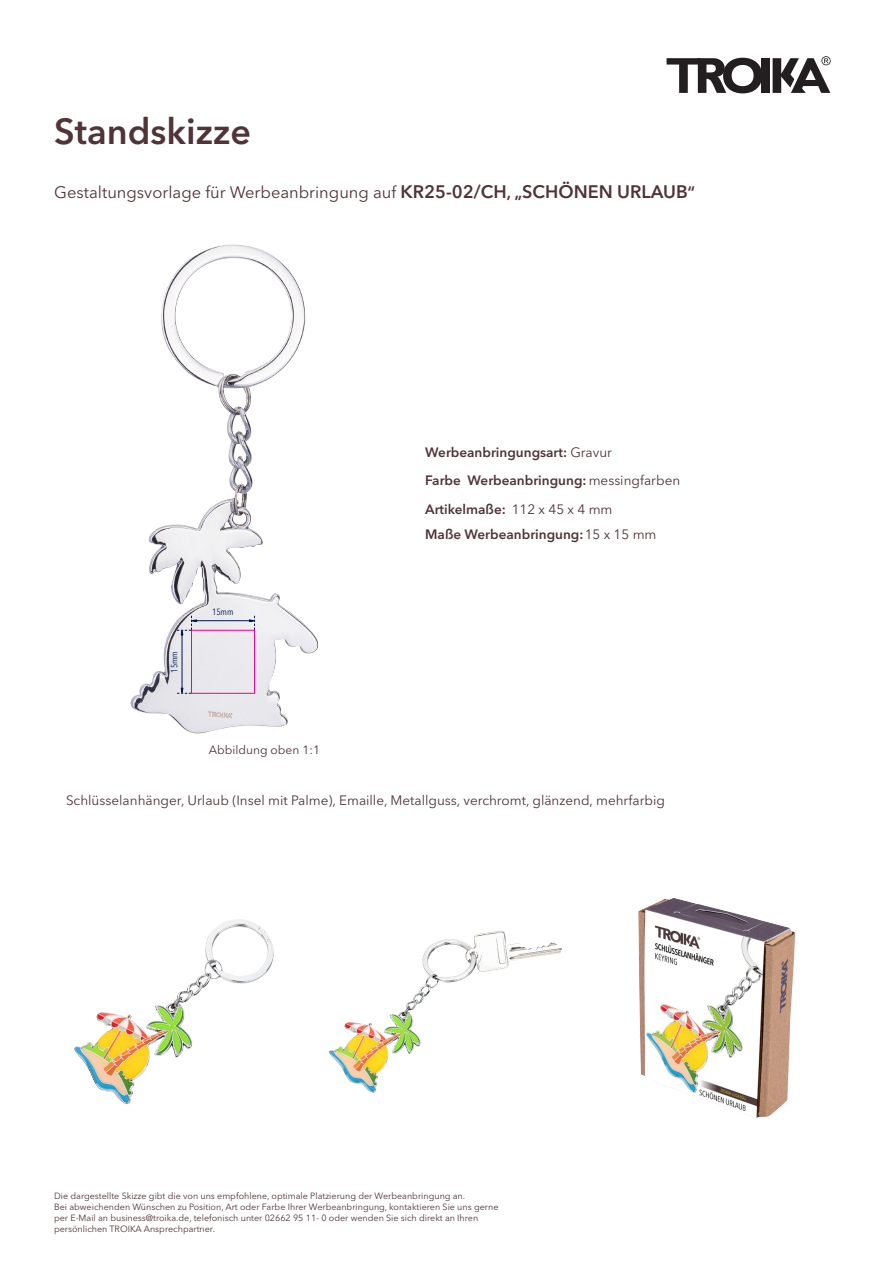
<style>
.page{position:relative;width:893px;height:1263px;background:#fff}
.page>*{position:absolute;margin:0;border:0;box-sizing:border-box;transform-origin:0 0}
.t1{font:600 36px "Avenir Next LT Pro";color:#503438}
.t2{font:16.5px "Avenir Next LT Pro";color:#503438}
.t3{font:600 13.5px/28.5px "Avenir Next LT Pro";color:#503438}
.t4{font:13.5px "Avenir Next LT Pro";color:#503438}
.t5{font:12px "Avenir Next LT Pro";color:#503438}
.t6{font:9px/10.8px "Avenir Next LT Pro";color:#503438}
.t7{font:condensed 9px "Avenir Next LT Pro";color:#00174a}
.s1{font-weight:600;font-size:18px}
.s2{font-weight:600}
.s3{font-weight:400}
</style>
<div class="page">
<svg style="left:773px;top:56px;width:58px;height:37px"></svg>
<div style="left:761px;top:58px;width:9px;height:35px;background:#231f20"></div>
<svg style="left:667px;top:58px;width:94px;height:35px"></svg>
<img style="left:74px;top:921px;width:152px;height:183px">
<img style="left:329px;top:931px;width:171px;height:162px">
<img style="left:638px;top:898px;width:157px;height:220px">
<img style="left:130px;top:249px;width:189px;height:484px">
<div style="left:191px;top:630px;width:64px;height:64px;border:1px solid #ed028c"></div>
<hr style="left:182px;top:634px;width:1px;height:57px;background:#00174a">
<hr style="left:196px;top:620px;width:57px;height:1px;background:#00174a">
<svg style="left:177px;top:616px;width:20px;height:20px"></svg>
<svg style="left:249px;top:616px;width:6px;height:14px"></svg>
<svg style="left:177px;top:687px;width:14px;height:7px"></svg>
<h1 class="t1" style="left:54px;top:110px;width:198px">Standskizze</h1>
<h2 class="t2" style="left:54px;top:182px;width:642px">Gestaltungsvorlage für Werbeanbringung auf <span class="s1">KR25-02/CH</span><span class="s2">, „</span><span class="s1">SCHÖNEN URLAUB</span><span class="s2">“</span></h2>
<h3 class="t3" style="left:425px;top:438px;width:257px">Werbeanbringungsart: <span class="s3">Gravur<br></span>Farbe Werbeanbringung:<span class="s3">messingfarben<br></span>Artikelmaße: <span class="s3">112 x 45 x 4 mm</span></h3>
<p class="t7" style="left:169px;top:673px;width:23px;rotate:-90deg">15mm</p>
<p class="t7" style="left:212px;top:606px;width:23px">15mm</p>
<h3 class="t5" style="left:209px;top:742px;width:113px">Abbildung oben 1:1</h3>
<h3 class="t3" style="left:425px;top:520px;width:233px">Maße Werbeanbringung:<span class="s3">15 x 15 mm</span></h3>
<h3 class="t4" style="left:66px;top:793px;width:600px">Schlüsselanhänger, Urlaub (Insel mit Palme), Emaille, Metallguss, verchromt, glänzend, mehrfarbig</h3>
<p class="t6" style="left:54px;top:1191px;width:446px">Die dargestellte Skizze gibt die von uns empfohlene, optimale Platzierung der Werbeanbringung an.<br>Bei abweichenden Wünschen zu Position, Art oder Farbe Ihrer Werbeanbringung, kontaktieren Sie uns gerne per E-Mail an business@troika.de, telefonisch unter 02662 95 11- 0 oder wenden Sie sich direkt an Ihren persönlichen TROIKA Ansprechpartner.</p>
</div>
